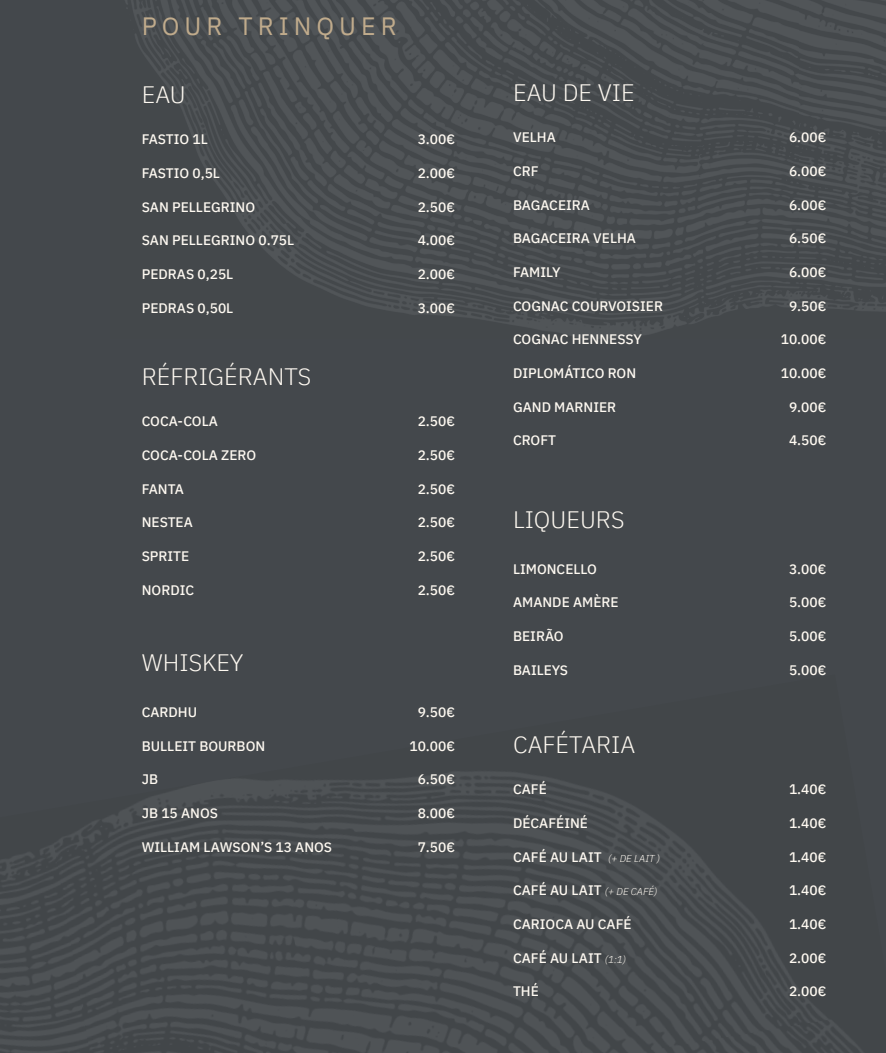
<style>
.page{position:relative;width:886px;height:1053px;background:#fff}
.page>*{position:absolute;margin:0;border:0;box-sizing:border-box;transform-origin:0 0}
.t1{font:25px "IBM Plex Sans";letter-spacing:.2em;color:#c0ab8c}
.t2{font:300 23.75px "IBM Plex Sans";color:#fef9f1}
.t3{font:500 13.75px "IBM Plex Sans";color:#fef9f1}
.s1{font-weight:300;font-style:italic;font-size:10px}
</style>
<div class="page">
<div style="left:0;top:0;width:886px;height:1052px;background:#44484c"></div>
<img style="left:360px;top:772px;width:456px;height:280px">
<img style="left:635px;top:1009px;width:225px;height:43px">
<img style="left:90px;top:779px;width:270px;height:273px">
<img style="left:0;top:830px;width:90px;height:222px">
<img style="left:125px;top:0;width:761px;height:338px">
<h1 class="t1" style="left:142px;top:7px;width:256px">POUR TRINQUER</h1>
<h2 class="t2" style="left:142px;top:76px;width:46px">EAU</h2>
<p class="t3" style="left:142px;top:129px;width:67px">FASTIO 1L</p>
<p class="t3" style="left:418px;top:129px;width:39px">3.00€</p>
<p class="t3" style="left:142px;top:162px;width:80px">FASTIO 0,5L</p>
<p class="t3" style="left:418px;top:162px;width:39px">2.00€</p>
<p class="t3" style="left:142px;top:196px;width:115px">SAN PELLEGRINO</p>
<p class="t3" style="left:418px;top:196px;width:39px">2.50€</p>
<p class="t3" style="left:142px;top:230px;width:154px">SAN PELLEGRINO 0.75L</p>
<p class="t3" style="left:418px;top:230px;width:39px">4.00€</p>
<p class="t3" style="left:142px;top:263px;width:93px">PEDRAS 0,25L</p>
<p class="t3" style="left:418px;top:263px;width:39px">2.00€</p>
<p class="t3" style="left:142px;top:297px;width:93px">PEDRAS 0,50L</p>
<p class="t3" style="left:418px;top:297px;width:39px">3.00€</p>
<h2 class="t2" style="left:142px;top:358px;width:171px">RÉFRIGÉRANTS</h2>
<p class="t3" style="left:142px;top:411px;width:78px">COCA-COLA</p>
<p class="t3" style="left:418px;top:411px;width:39px">2.50€</p>
<p class="t3" style="left:142px;top:444px;width:116px">COCA-COLA ZERO</p>
<p class="t3" style="left:418px;top:444px;width:39px">2.50€</p>
<p class="t3" style="left:142px;top:478px;width:44px">FANTA</p>
<p class="t3" style="left:418px;top:478px;width:39px">2.50€</p>
<p class="t3" style="left:142px;top:512px;width:53px">NESTEA</p>
<p class="t3" style="left:418px;top:512px;width:39px">2.50€</p>
<p class="t3" style="left:142px;top:545px;width:49px">SPRITE</p>
<p class="t3" style="left:418px;top:545px;width:39px">2.50€</p>
<p class="t3" style="left:142px;top:579px;width:54px">NORDIC</p>
<p class="t3" style="left:418px;top:579px;width:39px">2.50€</p>
<h2 class="t2" style="left:142px;top:644px;width:103px">WHISKEY</h2>
<p class="t3" style="left:142px;top:701px;width:57px">CARDHU</p>
<p class="t3" style="left:418px;top:701px;width:39px">9.50€</p>
<p class="t3" style="left:142px;top:735px;width:125px">BULLEIT BOURBON</p>
<p class="t3" style="left:409px;top:735px;width:47px">10.00€</p>
<p class="t3" style="left:142px;top:768px;width:18px">JB</p>
<p class="t3" style="left:418px;top:768px;width:39px">6.50€</p>
<p class="t3" style="left:142px;top:802px;width:78px">JB 15 ANOS</p>
<p class="t3" style="left:418px;top:802px;width:39px">8.00€</p>
<p class="t3" style="left:142px;top:836px;width:192px">WILLIAM LAWSON’S 13 ANOS</p>
<p class="t3" style="left:418px;top:836px;width:39px">7.50€</p>
<h2 class="t2" style="left:513px;top:74px;width:123px">EAU DE VIE</h2>
<p class="t3" style="left:513px;top:127px;width:44px">VELHA</p>
<p class="t3" style="left:789px;top:127px;width:39px">6.00€</p>
<p class="t3" style="left:513px;top:160px;width:27px">CRF</p>
<p class="t3" style="left:789px;top:160px;width:39px">6.00€</p>
<p class="t3" style="left:513px;top:194px;width:78px">BAGACEIRA</p>
<p class="t3" style="left:789px;top:194px;width:39px">6.00€</p>
<p class="t3" style="left:513px;top:227px;width:124px">BAGACEIRA VELHA</p>
<p class="t3" style="left:789px;top:227px;width:39px">6.50€</p>
<p class="t3" style="left:513px;top:261px;width:49px">FAMILY</p>
<p class="t3" style="left:789px;top:261px;width:39px">6.00€</p>
<p class="t3" style="left:513px;top:295px;width:151px">COGNAC COURVOISIER</p>
<p class="t3" style="left:789px;top:295px;width:39px">9.50€</p>
<p class="t3" style="left:513px;top:328px;width:130px">COGNAC HENNESSY</p>
<p class="t3" style="left:781px;top:328px;width:47px">10.00€</p>
<p class="t3" style="left:513px;top:362px;width:125px">DIPLOMÁTICO RON</p>
<p class="t3" style="left:781px;top:362px;width:47px">10.00€</p>
<p class="t3" style="left:513px;top:396px;width:105px">GAND MARNIER</p>
<p class="t3" style="left:789px;top:396px;width:39px">9.00€</p>
<p class="t3" style="left:513px;top:429px;width:45px">CROFT</p>
<p class="t3" style="left:789px;top:429px;width:39px">4.50€</p>
<h2 class="t2" style="left:513px;top:501px;width:113px">LIQUEURS</h2>
<p class="t3" style="left:513px;top:558px;width:85px">LIMONCELLO</p>
<p class="t3" style="left:789px;top:558px;width:39px">3.00€</p>
<p class="t3" style="left:513px;top:591px;width:107px">AMANDE AMÈRE</p>
<p class="t3" style="left:789px;top:591px;width:39px">5.00€</p>
<p class="t3" style="left:513px;top:625px;width:52px">BEIRÃO</p>
<p class="t3" style="left:789px;top:625px;width:39px">5.00€</p>
<p class="t3" style="left:513px;top:659px;width:57px">BAILEYS</p>
<p class="t3" style="left:789px;top:659px;width:39px">5.00€</p>
<h2 class="t2" style="left:513px;top:726px;width:124px">CAFÉTARIA</h2>
<p class="t3" style="left:513px;top:778px;width:35px">CAFÉ</p>
<p class="t3" style="left:789px;top:778px;width:39px">1.40€</p>
<p class="t3" style="left:513px;top:812px;width:77px">DÉCAFÉINÉ</p>
<p class="t3" style="left:789px;top:812px;width:39px">1.40€</p>
<p class="t3" style="left:513px;top:845px;width:149px">CAFÉ AU LAIT <span class="s1">(+ DE LAIT )</span></p>
<p class="t3" style="left:789px;top:845px;width:39px">1.40€</p>
<p class="t3" style="left:513px;top:879px;width:146px">CAFÉ AU LAIT <span class="s1">(+ DE CAFÉ)</span></p>
<p class="t3" style="left:789px;top:879px;width:39px">1.40€</p>
<p class="t3" style="left:513px;top:913px;width:120px">CARIOCA AU CAFÉ</p>
<p class="t3" style="left:789px;top:913px;width:39px">1.40€</p>
<p class="t3" style="left:513px;top:946px;width:115px">CAFÉ AU LAIT <span class="s1">(1:1)</span></p>
<p class="t3" style="left:789px;top:946px;width:39px">2.00€</p>
<p class="t3" style="left:513px;top:980px;width:27px">THÉ</p>
<p class="t3" style="left:789px;top:980px;width:39px">2.00€</p>
</div>
